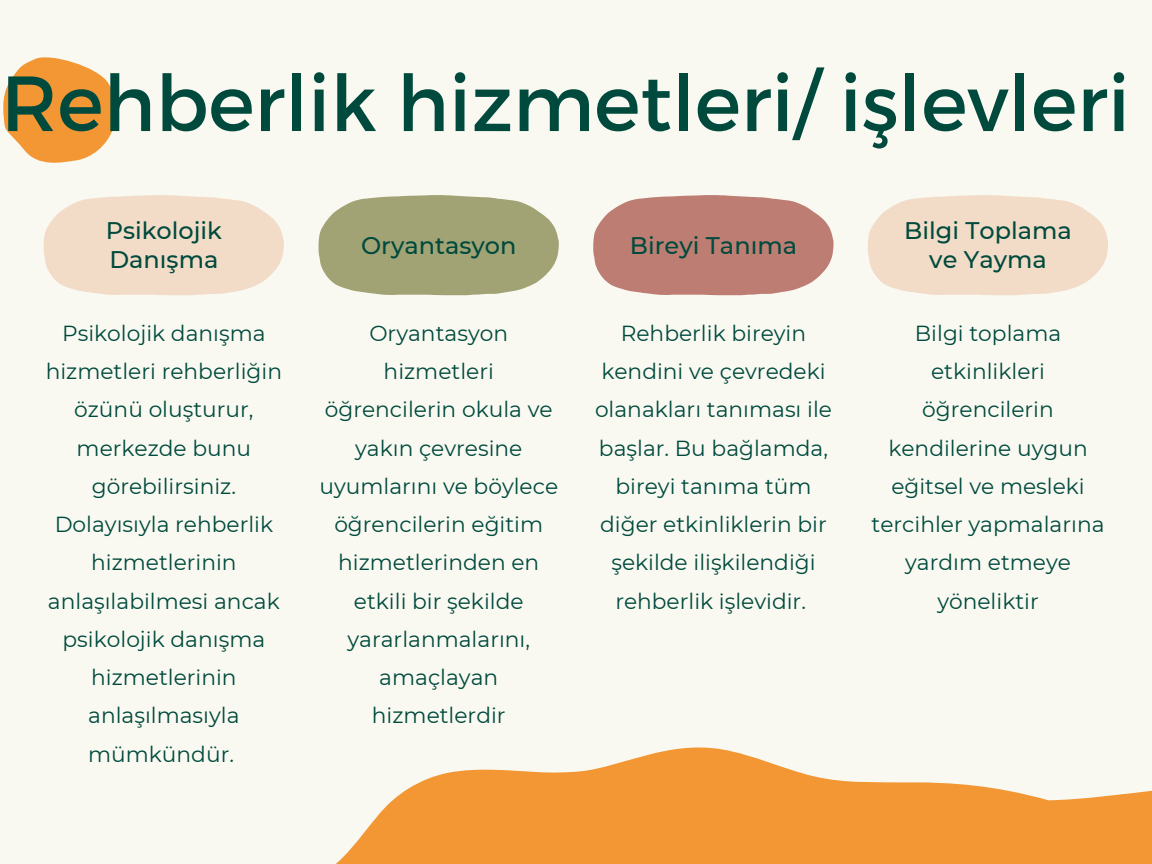
<style>
.page{position:relative;width:1152px;height:864px;background:#f9f9f1}
.page>*{position:absolute;margin:0;border:0;box-sizing:border-box;transform-origin:0 0}
.t1{font:78px "Montserrat";color:#004a3d}
.t2{font:500 24px/28.8px "Montserrat";color:#004a3d}
.t3{font:21.75px/38.2px "Montserrat";color:#004a3d;text-align:center}
</style>
<div class="page">
<svg style="left:3px;top:57px;width:114px;height:106px"></svg>
<svg style="left:44px;top:195px;width:240px;height:100px;background:#f2dfcc"></svg>
<svg style="left:319px;top:195px;width:240px;height:100px;background:#acad83"></svg>
<svg style="left:593px;top:195px;width:241px;height:100px;background:#c48d83"></svg>
<svg style="left:868px;top:195px;width:240px;height:100px;background:#f2dfcc"></svg>
<svg style="left:336px;top:747px;width:816px;height:117px;fill:#f39734"></svg>
<h1 class="t1" style="left:1px;top:53px;width:1130px">Rehberlik hizmetleri/ işlevleri</h1>
<p class="t2" style="left:106px;top:216px;width:118px">Psi koloji k<br>Danışma</p>
<p class="t2" style="left:361px;top:231px;width:157px">Oryantasyon</p>
<p class="t2" style="left:630px;top:231px;width:169px">Bi reyi Tanıma</p>
<p class="t2" style="left:904px;top:216px;width:169px;text-align:center">Bi lgi Toplama ve Yayma</p>
<p class="t3" style="left:46px;top:314px;width:238px">Psi koloji k danışma hizmetleri rehberliği n özünü oluşturur, merkezde bunu görebi li rsi niz.<br>Dolayısıyla rehberli k hizmetleri ni n anlaşılabi lmesi ancak psi koloji k danışma hizmetleri ni n anlaşılmasıyla mümkündür.</p>
<p class="t3" style="left:319px;top:314px;width:240px">Oryantasyon hizmetleri<br>öğrenci leri n okula ve yakın çevresi ne uyumlarını ve böylece öğrenci leri n eğiti m hizmetleri nden en etki li bi r şeki lde yararlanmalarını, amaçlayan hizmetlerdi r</p>
<p class="t3" style="left:595px;top:314px;width:239px">Rehberli k bi reyi n kendi ni ve çevredeki olanakları tanıması i le başlar. Bu bağlamda, bireyi tanıma tüm diğer etki nli kleri n bi r şeki lde i lişki lendiği rehberli k işlevidi r.</p>
<p class="t3" style="left:872px;top:314px;width:234px">Bi lgi toplama<br>etki nli kleri<br>öğrenci leri n<br>kendi leri ne uygun eğitsel ve mesleki terci hler yapmalarına yardım etmeye<br>yöneli kti r</p>
</div>
